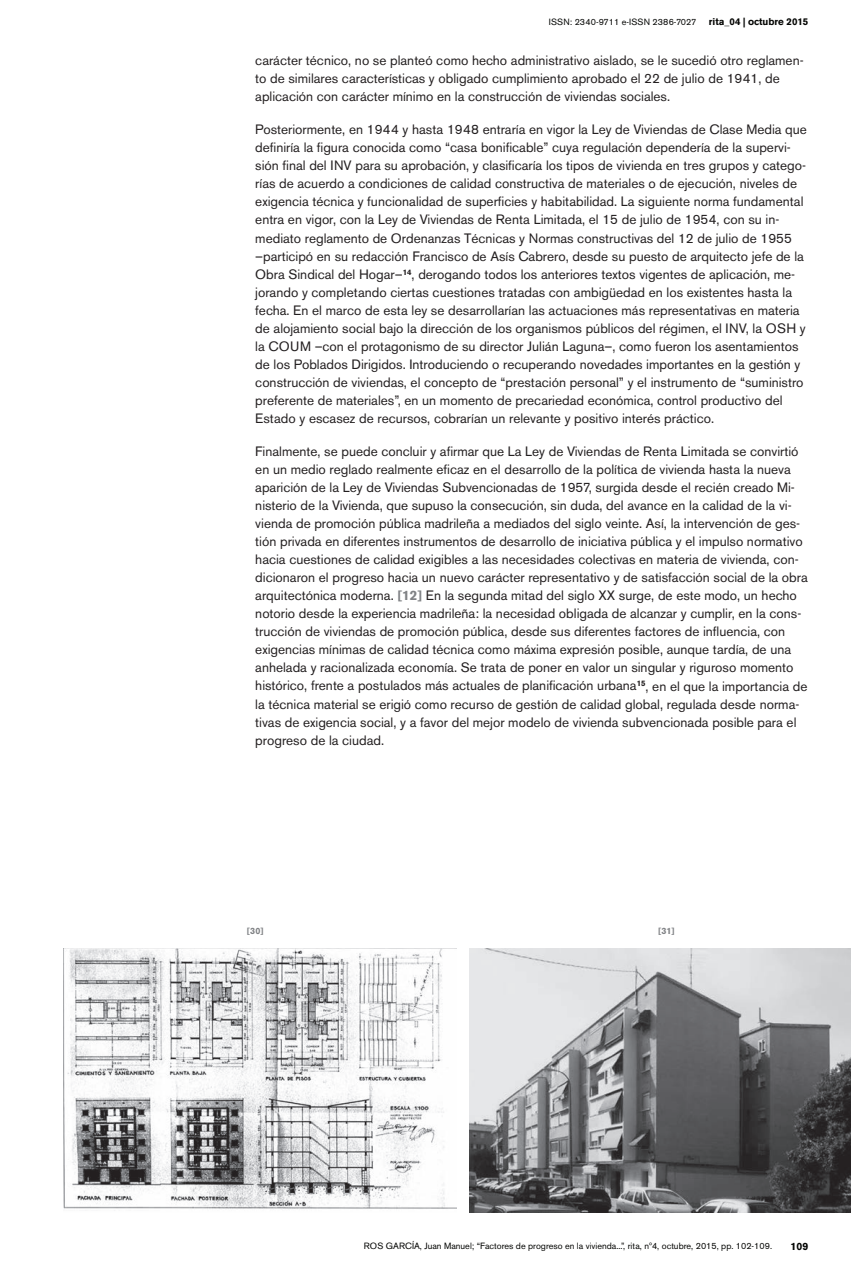
<style>
.page{position:relative;width:851px;height:1276px;background:#fff}
.page>*{position:absolute;margin:0;border:0;box-sizing:border-box;transform-origin:0 0}
.t1{font:13.5px/18px "Akzidenz Grotesk BE";color:#231f20}
.t2{font:700 10.5px "Akzidenz Grotesk BE";color:#040503}
.t3{font:700 9.75px "Akzidenz Grotesk BE";color:#040503}
.t4{font:9px "Akzidenz Grotesk BE";color:#040503}
.t5{font:9px "Akzidenz Grotesk BE";letter-spacing:.02em;color:#040503}
.t6{font:700 9px "Akzidenz Grotesk BE";color:#808285}
.s1{font-weight:700;color:#808285}
</style>
<div class="page">
<img style="left:64px;top:948px;width:392px;height:261px">
<img style="left:469px;top:948px;width:381px;height:264px">
<p class="t5" style="left:548px;top:17px;width:149px">ISSN: 2340-9711 e-ISSN 2386-7027</p>
<p class="t3" style="left:708px;top:16px;width:101px">rita_04 | octubre 2015</p>
<p class="t1" style="left:255px;top:52px;width:549px">carácter técnico, no se planteó como hecho administrativo aislado, se le sucedió otro reglamen&shy;to de similares características y obligado cumplimiento aprobado el 22 de julio de 1941, de aplicación con carácter mínimo en la construcción de viviendas sociales.</p>
<p class="t1" style="left:255px;top:121px;width:553px">Posteriormente, en 1944 y hasta 1948 entraría en vigor la Ley de Viviendas de Clase Media que definiría la figura conocida como “casa bonificable” cuya regulación dependería de la supervi&shy;sión final del INV para su aprobación, y clasificaría los tipos de vivienda en tres grupos y catego&shy;rías de acuerdo a condiciones de calidad constructiva de materiales o de ejecución, niveles de exigencia técnica y funcionalidad de superficies y habitabilidad. La siguiente norma fundamental entra en vigor, con la Ley de Viviendas de Renta Limitada, el 15 de julio de 1954, con su in&shy;mediato reglamento de Ordenanzas Técnicas y Normas constructivas del 12 de julio de 1955 –participó en su redacción Francisco de Asís Cabrero, desde su puesto de arquitecto jefe de la Obra Sindical del Hogar–<sup>14</sup>, derogando todos los anteriores textos vigentes de aplicación, me&shy;jorando y completando ciertas cuestiones tratadas con ambigüedad en los existentes hasta la fecha. En el marco de esta ley se desarrollarían las actuaciones más representativas en materia de alojamiento social bajo la dirección de los organismos públicos del régimen, el INV, la OSH y la COUM –con el protagonismo de su director Julián Laguna–, como fueron los asentamientos de los Poblados Dirigidos. Introduciendo o recuperando novedades importantes en la gestión y construcción de viviendas, el concepto de “prestación personal” y el instrumento de “suministro preferente de materiales”, en un momento de precariedad económica, control productivo del Estado y escasez de recursos, cobrarían un relevante y positivo interés práctico.</p>
<p class="t1" style="left:255px;top:443px;width:554px">Finalmente, se puede concluir y afirmar que La Ley de Viviendas de Renta Limitada se convirtió en un medio reglado realmente eficaz en el desarrollo de la política de vivienda hasta la nueva aparición de la Ley de Viviendas Subvencionadas de 1957, surgida desde el recién creado Mi&shy;nisterio de la Vivienda, que supuso la consecución, sin duda, del avance en la calidad de la vi&shy;vienda de promoción pública madrileña a mediados del siglo veinte. Así, la intervención de ges&shy;tión privada en diferentes instrumentos de desarrollo de iniciativa pública y el impulso normativo hacia cuestiones de calidad exigibles a las necesidades colectivas en materia de vivienda, con&shy;dicionaron el progreso hacia un nuevo carácter representativo y de satisfacción social de la obra arquitectónica moderna. <span class="s1">[12]</span> En la segunda mitad del siglo XX surge, de este modo, un hecho notorio desde la experiencia madrileña: la necesidad obligada de alcanzar y cumplir, en la cons&shy;trucción de viviendas de promoción pública, desde sus diferentes factores de influencia, con exigencias mínimas de calidad técnica como máxima expresión posible, aunque tardía, de una anhelada y racionalizada economía. Se trata de poner en valor un singular y riguroso momento histórico, frente a postulados más actuales de planificación urbana<sup>15</sup>, en el que la importancia de la técnica material se erigió como recurso de gestión de calidad global, regulada desde norma&shy;tivas de exigencia social, y a favor del mejor modelo de vivienda subvencionada posible para el progreso de la ciudad.</p>
<p class="t6" style="left:247px;top:925px;width:18px">[30]</p>
<p class="t6" style="left:658px;top:925px;width:18px">[31]</p>
<p class="t4" style="left:364px;top:1240px;width:410px">ROS GARCÍA, Juan Manuel; “Factores de progreso en la vivienda...”, rita, nº4, octubre, 2015, pp. 102-109.</p>
<p class="t2" style="left:790px;top:1240px;width:19px">109</p>
</div>
